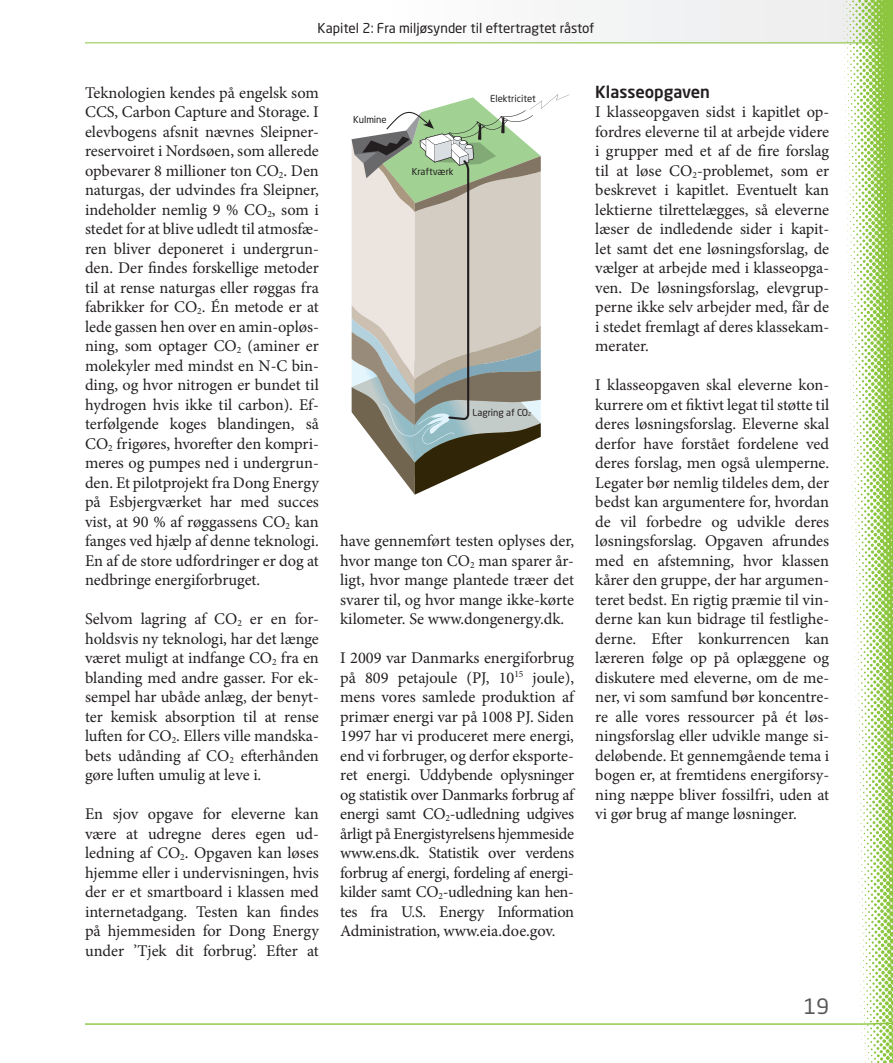
<style>
.page{position:relative;width:893px;height:1063px;background:#fff}
.page>*{position:absolute;margin:0;border:0;box-sizing:border-box;transform-origin:0 0}
.t1{font:21px "Neo Sans Std";color:#57585a}
.Type_2{font:500 16.5px "Neo Sans Std";color:#231f20}
.brødtekst{font:16.35px/19.5px "Minion Pro";letter-spacing:-.005em;color:#231f20;text-align:justify}
.t2{font:13.5px "Neo Sans Std";color:#231f20}
.t3{font:9.6px "Neo Sans Std";color:#231f20}
.s1{font-size:5.25px}
</style>
<div class="page">
<div style="left:388px;top:0;width:505px;height:44px;background:#f4f5f5"></div>
<svg style="left:85px;top:1023px;width:692px;height:2px"></svg>
<svg style="left:85px;top:12px;width:692px;height:83px"></svg>
<svg style="left:777px;top:0;width:116px;height:1063px"></svg>
<svg style="left:351px;top:94px;width:218px;height:401px"></svg>
<p class="t2" style="left:317px;top:19px;width:278px">Kapitel 2: Fra miljøsynder til eftertragtet råstof</p>
<p class="brødtekst" style="left:85px;top:83px;width:235px">Teknologien kendes på engelsk som CCS, Carbon Capture and Storage. I elevbogens afsnit nævnes Sleipner&shy;reservoiret i Nordsøen, som allerede opbevarer 8 millioner ton CO<sub>2</sub>. Den naturgas, der udvindes fra Sleipner, indeholder nemlig 9 % CO<sub>2</sub>, som i stedet for at blive udledt til atmosfæ&shy;ren bliver deponeret i undergrun&shy;den. Der findes forskellige metoder til at rense naturgas eller røggas fra fabrikker for CO<sub>2</sub>. Én metode er at lede gassen hen over en amin-opløs&shy;ning, som optager CO<sub>2</sub> (aminer er molekyler med mindst en N-C bin&shy;ding, og hvor nitrogen er bundet til hydrogen hvis ikke til carbon). Ef&shy;terfølgende koges blandingen, så CO<sub>2</sub> frigøres, hvorefter den kompri&shy;meres og pumpes ned i undergrun&shy;den. Et pilotprojekt fra Dong Energy på Esbjergværket har med succes vist, at 90 % af røggassens CO<sub>2</sub> kan fanges ved hjælp af denne teknologi.<br>En af de store udfordringer er dog at nedbringe energiforbruget.</p>
<p class="brødtekst" style="left:85px;top:609px;width:235px">Selvom lagring af CO<sub>2</sub> er en for&shy;holdsvis ny teknologi, har det længe været muligt at indfange CO<sub>2</sub> fra en blanding med andre gasser. For ek&shy;sempel har ubåde anlæg, der benyt&shy;ter kemisk absorption til at rense luften for CO<sub>2</sub>. Ellers ville mandska&shy;bets udånding af CO<sub>2</sub> efterhånden gøre luften umulig at leve i.</p>
<p class="brødtekst" style="left:85px;top:804px;width:235px">En sjov opgave for eleverne kan være at udregne deres egen ud&shy;ledning af CO<sub>2</sub>. Opgaven kan løses hjemme eller i undervisningen, hvis der er et smartboard i klassen med internetadgang. Testen kan findes på hjemmesiden for Dong Energy under ’Tjek dit forbrug’. Efter at</p>
<p class="t3" style="left:353px;top:114px;width:35px">Kulmine</p>
<p class="t3" style="left:412px;top:165px;width:43px">Kraftværk</p>
<p class="t3" style="left:490px;top:92px;width:47px">Elektricitet</p>
<p class="t3" style="left:472px;top:407px;width:60px">Lagring af CO<span class="s1">2</span></p>
<p class="brødtekst" style="left:340px;top:531px;width:235px">have gennemført testen oplyses der, hvor mange ton CO<sub>2</sub> man sparer år&shy;ligt, hvor mange plantede træer det svarer til, og hvor mange ikke-kørte kilometer. Se www.dongenergy.dk.</p>
<p class="brødtekst" style="left:340px;top:648px;width:235px">I 2009 var Danmarks energiforbrug på 809 petajoule (PJ, 10<sup>15</sup> joule), mens vores samlede produktion af primær energi var på 1008 PJ. Siden 1997 har vi produceret mere energi, end vi forbruger, og derfor eksporte&shy;ret energi. Uddybende oplysninger og statistik over Danmarks forbrug af energi samt CO<sub>2</sub>-udledning udgives årligt på Energistyrelsens hjemmeside www.ens.dk. Statistik over verdens forbrug af energi, fordeling af energi&shy;kilder samt CO<sub>2</sub>-udledning kan hen&shy;tes fra U.S. Energy Information Administration, www.eia.doe.gov.</p>
<p class="Type_2" style="left:595px;top:81px;width:116px">Klasseopgaven</p>
<p class="brødtekst" style="left:595px;top:102px;width:235px">I klasseopgaven sidst i kapitlet op&shy;fordres eleverne til at arbejde videre i grupper med et af de fire forslag til at løse CO<sub>2</sub>-problemet, som er beskrevet i kapitlet. Eventuelt kan lektierne tilrettelægges, så eleverne læser de indledende sider i kapit&shy;let samt det ene løsningsforslag, de vælger at arbejde med i klasseopga&shy;ven. De løsningsforslag, elevgrup&shy;perne ikke selv arbejder med, får de i stedet fremlagt af deres klassekam&shy;merater.</p>
<p class="brødtekst" style="left:595px;top:375px;width:235px">I klasseopgaven skal eleverne kon&shy;kurrere om et fiktivt legat til støtte til deres løsningsforslag. Eleverne skal derfor have forstået fordelene ved deres forslag, men også ulemperne.<br>Legater bør nemlig tildeles dem, der bedst kan argumentere for, hvordan de vil forbedre og udvikle deres løsningsforslag. Opgaven afrundes med en afstemning, hvor klassen kårer den gruppe, der har argumen&shy;teret bedst. En rigtig præmie til vin&shy;derne kan kun bidrage til festlighe&shy;derne. Efter konkurrencen kan læreren følge op på oplæggene og diskutere med eleverne, om de me&shy;ner, vi som samfund bør koncentre&shy;re alle vores ressourcer på ét løs&shy;ningsforslag eller udvikle mange si&shy;deløbende. Et gennemgående tema i bogen er, at fremtidens energiforsy&shy;ning næppe bliver fossilfri, uden at vi gør brug af mange løsninger.</p>
<p class="t1" style="left:804px;top:994px;width:27px">19</p>
</div>
